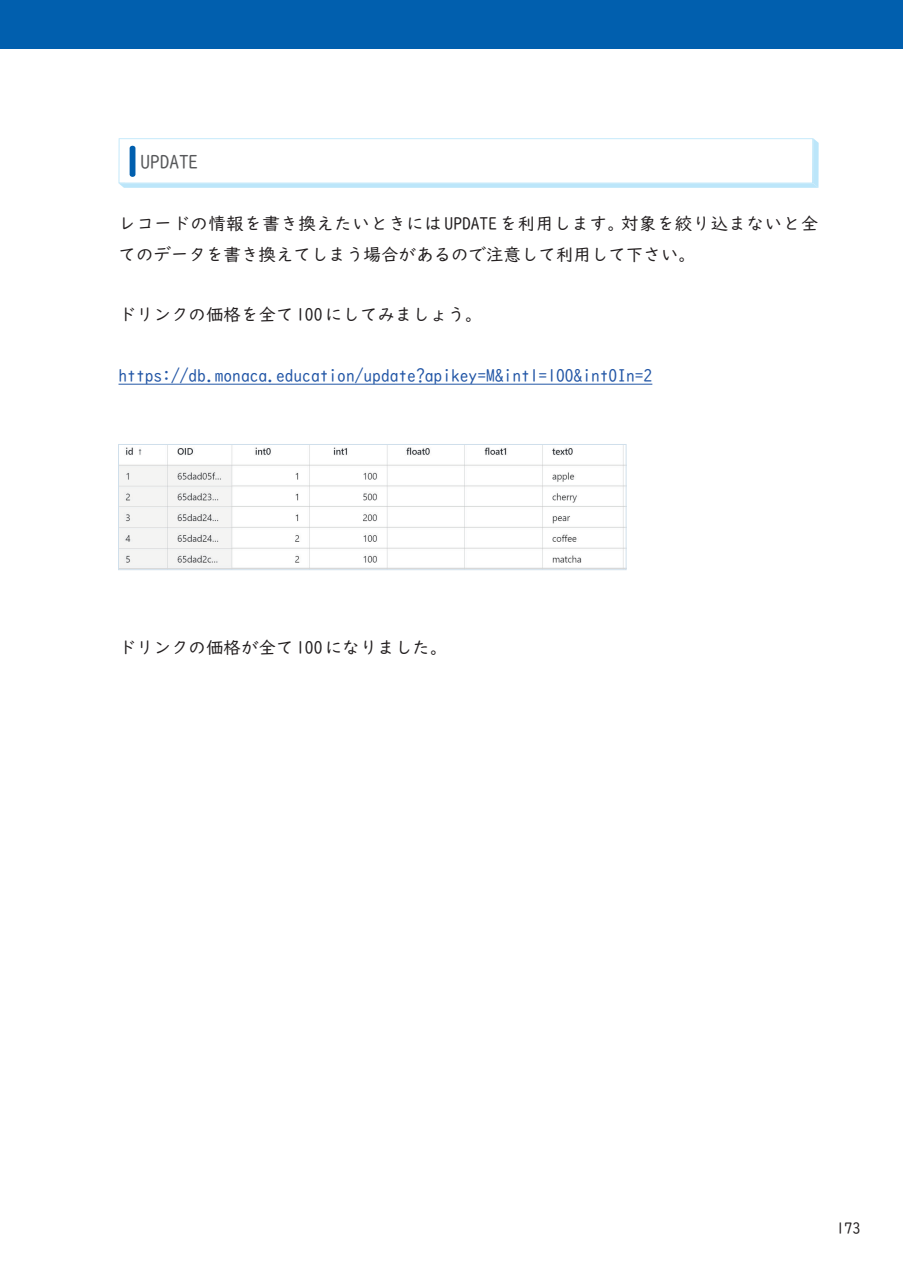
<style>
.page{position:relative;width:903px;height:1275px;background:#fff}
.page>*{position:absolute;margin:0;border:0;box-sizing:border-box;transform-origin:0 0}
.t1{font:19.25px "UD Digi Kyokasho N R";color:#57585a}
.t2{font:17.5px/30.3px "UD Digi Kyokasho N R";color:#231f20}
.t3{font:17.5px "UD Digi Kyokasho N R";color:#2256a6}
.t4{font:15.75px "UD Digi Kyokasho N R";color:#231f20}
</style>
<div class="page">
<div style="left:0;top:0;width:903px;height:48px;background:#015fae"></div>
<hr style="left:119px;top:384px;width:533px;height:1px;background:#2256a6">
<svg style="left:119px;top:138px;width:700px;height:50px"></svg>
<div style="left:130px;top:146px;width:5px;height:31px;background:#015fae;border-radius:3px"></div>
<img style="left:120px;top:446px;width:504px;height:122px">
<div style="left:118px;top:444px;width:508px;height:126px;border:1px solid #d0dfeb"></div>
<p class="t1" style="left:140px;top:151px;width:59px">UPDATE</p>
<p class="t2" style="left:119px;top:209px;width:701px">レコードの情報を書き換えたいときには UPDATEを利用します。対象を絞り込まないと全てのデータを書き換えてしまう場合があるので注意して利用して下さい。</p>
<p class="t2" style="left:119px;top:300px;width:365px">ドリンクの価格を全て 100にしてみましょう。</p>
<p class="t3" style="left:119px;top:365px;width:535px">https://db.monaca.education/update?apikey=M&amp;int1=100&amp;int0In=2</p>
<p class="t2" style="left:119px;top:633px;width:330px">ドリンクの価格が全て 100になりました。</p>
<p class="t4" style="left:836px;top:1219px;width:25px">173</p>
</div>
